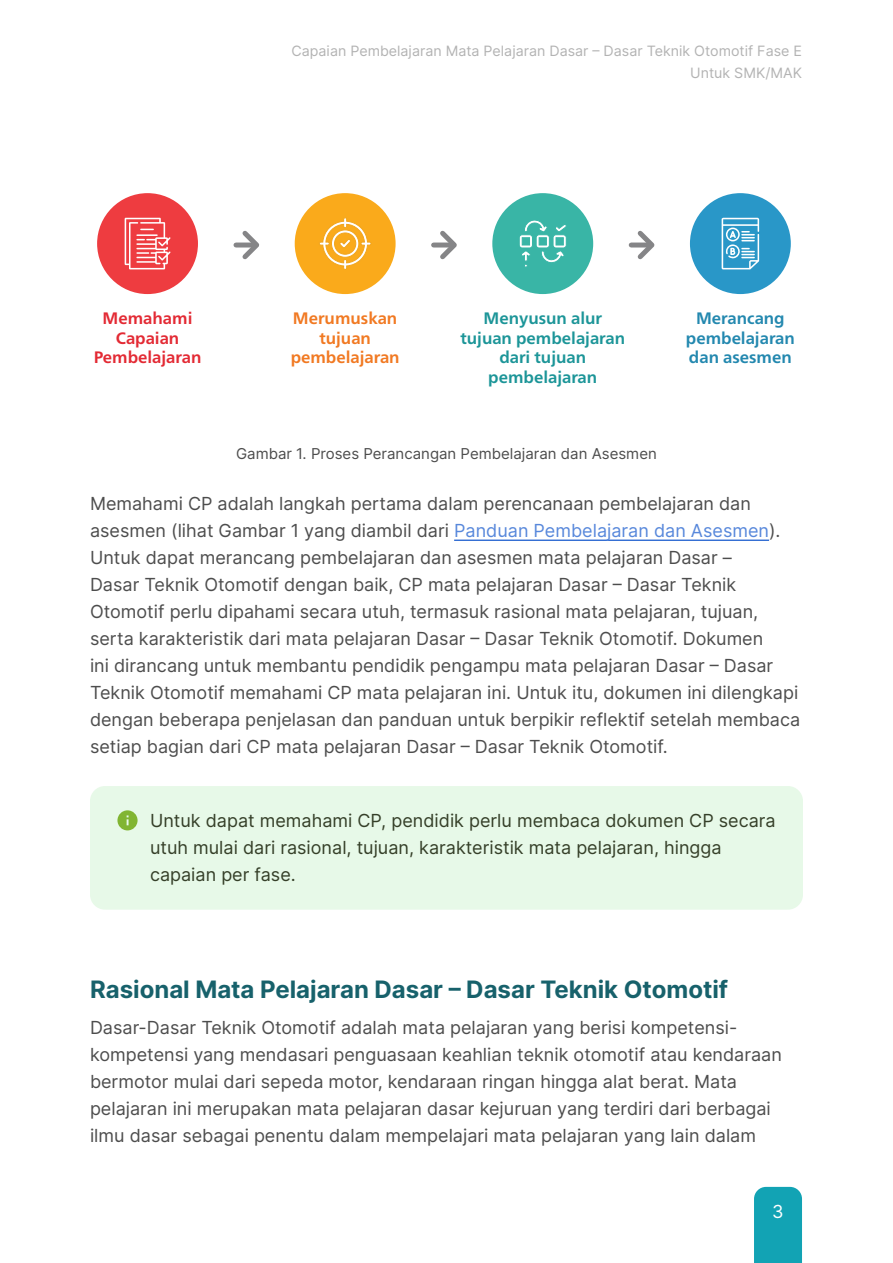
<style>
.page{position:relative;width:893px;height:1263px;background:#fff}
.page>*{position:absolute;margin:0;border:0;box-sizing:border-box;transform-origin:0 0}
.Heading_1{font:700 24px "Inter";color:#17616b}
.t1{font:18px/26.8px "Inter";color:#4d4d4d}
.Biru{font:18px/26.8px "Inter";color:#353f28}
.t2{font:18px "Inter";color:#fff}
.t3{font:700 16.65px/20px "Neue Frutiger World";color:#1c9598;text-align:center}
.t4{font:700 16.65px/20px "Neue Frutiger World";color:#2388af;text-align:center}
.t5{font:700 16.65px/20px "Neue Frutiger World";color:#f17922;text-align:center}
.t6{font:700 16.65px/20px "Neue Frutiger World";color:#e32a34;text-align:center}
.Caption_Gambar{font:15px "Inter";color:#4d4d4d}
.t7{font:14.25px/22.2px "Inter";color:#b3b3b3;text-align:right}
.s1{color:#5888db}
</style>
<div class="page">
<div style="left:754px;top:1187px;width:48px;height:76px;background:#12a3b4"></div>
<hr style="left:454px;top:540px;width:315px;height:1px;background:#15c">
<div style="left:90px;top:786px;width:713px;height:124px;background:#e7f9e8;border-radius:15px"></div>
<div style="left:97px;top:193px;width:101px;height:101px;background:#ee3c40;border-radius:50%"></div>
<div style="left:295px;top:193px;width:101px;height:101px;background:#faaa1b;border-radius:50%"></div>
<div style="left:492px;top:193px;width:101px;height:101px;background:#39b5a6;border-radius:50%"></div>
<div style="left:690px;top:193px;width:101px;height:101px;background:#2997c8;border-radius:50%"></div>
<svg style="left:125px;top:218px;width:46px;height:51px"></svg>
<svg style="left:319px;top:217px;width:52px;height:53px"></svg>
<svg style="left:518px;top:193px;width:49px;height:74px"></svg>
<svg style="left:722px;top:218px;width:37px;height:51px"></svg>
<svg style="left:238px;top:230px;width:22px;height:30px"></svg>
<hr style="left:236px;top:243px;width:18px;height:4px;background:#858587">
<svg style="left:436px;top:230px;width:21px;height:30px"></svg>
<hr style="left:434px;top:243px;width:18px;height:4px;background:#858587">
<svg style="left:633px;top:230px;width:22px;height:30px"></svg>
<hr style="left:631px;top:243px;width:18px;height:4px;background:#858587">
<svg style="left:117px;top:810px;width:21px;height:20px"></svg>
<p class="t7" style="left:292px;top:39px;width:512px">Capaian Pembelajaran Mata Pelajaran Dasar – Dasar Teknik Otomotif Fase E<br>Untuk SMK/MAK</p>
<p class="t6" style="left:94px;top:308px;width:109px">Memahami<br>Capaian<br>Pembelajaran</p>
<p class="t5" style="left:291px;top:308px;width:110px">Merumuskan tujuan pembelajaran</p>
<p class="t3" style="left:460px;top:308px;width:166px">Menyusun alur tujuan pembelajaran dari tujuan pembelajaran</p>
<p class="t4" style="left:686px;top:308px;width:110px">Merancang pembelajaran dan asesmen</p>
<p class="Caption_Gambar" style="left:236px;top:443px;width:422px">Gambar 1. Proses Perancangan Pembelajaran dan Asesmen</p>
<p class="t1" style="left:90px;top:490px;width:712px">Memahami CP adalah langkah pertama dalam perencanaan pembelajaran dan asesmen (lihat Gambar 1 yang diambil dari <span class="s1">Panduan Pembelajaran dan Asesmen</span>).<br>Untuk dapat merancang pembelajaran dan asesmen mata pelajaran Dasar –<br>Dasar Teknik Otomotif dengan baik, CP mata pelajaran Dasar – Dasar Teknik Otomotif perlu dipahami secara utuh, termasuk rasional mata pelajaran, tujuan, serta karakteristik dari mata pelajaran Dasar – Dasar Teknik Otomotif. Dokumen<br>ini dirancang untuk membantu pendidik pengampu mata pelajaran Dasar – Dasar Teknik Otomotif memahami CP mata pelajaran ini. Untuk itu, dokumen ini dilengkapi dengan beberapa penjelasan dan panduan untuk berpikir reflektif setelah membaca setiap bagian dari CP mata pelajaran Dasar – Dasar Teknik Otomotif.</p>
<p class="Biru" style="left:150px;top:807px;width:627px">Untuk dapat memahami CP, pendidik perlu membaca dokumen CP secara utuh mulai dari rasional, tujuan, karakteristik mata pelajaran, hingga capaian per fase.</p>
<p class="Heading_1" style="left:90px;top:972px;width:640px">Rasional Mata Pelajaran Dasar – Dasar Teknik Otomotif</p>
<p class="t1" style="left:90px;top:1014px;width:693px">Dasar-Dasar Teknik Otomotif adalah mata pelajaran yang berisi kompetensi&shy;kompetensi yang mendasari penguasaan keahlian teknik otomotif atau kendaraan bermotor mulai dari sepeda motor, kendaraan ringan hingga alat berat. Mata pelajaran ini merupakan mata pelajaran dasar kejuruan yang terdiri dari berbagai ilmu dasar sebagai penentu dalam mempelajari mata pelajaran yang lain dalam</p>
<p class="t2" style="left:772px;top:1198px;width:13px">3</p>
</div>
